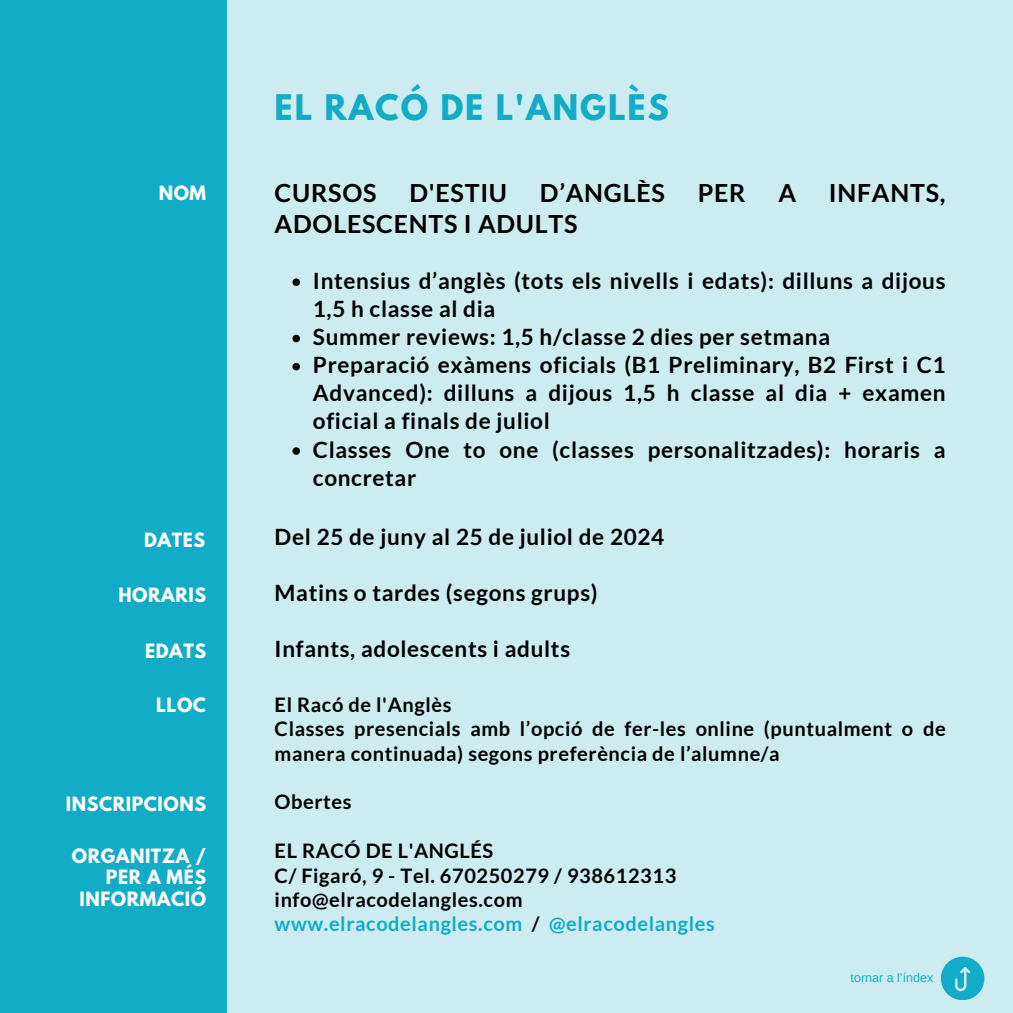
<style>
.page{position:relative;width:1013px;height:1013px;background:#fff}
.page>*{position:absolute;margin:0;border:0;box-sizing:border-box;transform-origin:0 0}
.t1{font:700 31.25px "League Spartan";letter-spacing:.06em;color:#12acc6}
.t2{font:700 25px "Lato";letter-spacing:.03em;color:#000}
.t3{font:700 22.5px/28.1px "Lato";letter-spacing:.03em;color:#000}
.t4{font:700 20px/24.4px "Lato";letter-spacing:.03em;color:#000}
.t5{font:700 17.5px/21.5px "League Spartan";letter-spacing:.03em;color:#fafafa;text-align:right}
.t6{font:12.5px "Arimo";color:#12acc6}
.s1{color:#12acc6}
</style>
<div class="page">
<div style="left:0;top:0;width:1012px;height:1012px;background:#cdecf1"></div>
<svg style="left:292px;top:278px;width:8px;height:8px"></svg>
<svg style="left:292px;top:335px;width:8px;height:7px"></svg>
<svg style="left:292px;top:363px;width:8px;height:7px"></svg>
<svg style="left:292px;top:447px;width:8px;height:8px"></svg>
<svg style="left:941px;top:956px;width:43px;height:43px"></svg>
<div style="left:0;top:0;width:227px;height:1012px;background:#12acc6"></div>
<p class="t5" style="left:159px;top:184px;width:49px">NOM</p>
<p class="t5" style="left:144px;top:531px;width:63px">DATES</p>
<p class="t5" style="left:118px;top:586px;width:89px">HORARIS</p>
<p class="t5" style="left:145px;top:642px;width:63px">EDATS</p>
<p class="t5" style="left:156px;top:696px;width:51px">LLOC</p>
<p class="t5" style="left:66px;top:795px;width:142px">INSCRIPCIONS</p>
<p class="t5" style="left:72px;top:847px;width:136px">ORGANITZA /<br>PER A MÉS<br>INFORMACIÓ</p>
<h1 class="t1" style="left:275px;top:91px;width:395px">EL RACÓ DE L'ANGLÈS</h1>
<p class="t2" style="left:275px;top:177px;width:103px">CURSOS</p>
<p class="t2" style="left:409px;top:177px;width:99px">D'ESTIU</p>
<p class="t2" style="left:540px;top:177px;width:126px">D’ANGLÈS</p>
<p class="t2" style="left:697px;top:177px;width:49px">PER</p>
<p class="t2" style="left:778px;top:177px;width:19px">A</p>
<p class="t2" style="left:829px;top:177px;width:118px">INFANTS,</p>
<p class="t2" style="left:275px;top:208px;width:304px">ADOLESCENTS I ADULTS</p>
<p class="t3" style="left:313px;top:266px;width:634px">Intensius d’anglès (tots els nivells i edats): dilluns a dijous 1,5 h classe al dia<br>Summer reviews: 1,5 h/classe 2 dies per setmana Preparació exàmens oficials (B1 Preliminary, B2 First i C1<br>Advanced): dilluns a dijous 1,5 h classe al dia + examen oficial a finals de juliol<br>Classes One to one (classes personalitzades): horaris a concretar</p>
<p class="t3" style="left:275px;top:522px;width:391px">Del 25 de juny al 25 de juliol de 2024</p>
<p class="t3" style="left:275px;top:578px;width:324px">Matins o tardes (segons grups)</p>
<p class="t3" style="left:275px;top:634px;width:297px">Infants, adolescents i adults</p>
<p class="t4" style="left:275px;top:692px;width:672px">El Racó de l'Anglès<br>Classes presencials amb l’opció de fer-les online (puntualment o de manera continuada) segons preferència de l’alumne/a</p>
<p class="t4" style="left:275px;top:789px;width:79px">Obertes</p>
<p class="t4" style="left:275px;top:838px;width:441px">EL RACÓ DE L'ANGLÉS<br>C/ Figaró, 9 - Tel. 670250279 / 938612313 info@elracodelangles.com <span class="s1">www.elracodelangles.com</span> / <span class="s1">@elracodelangles</span></p>
<p class="t6" style="left:850px;top:970px;width:84px">tornar a l’índex</p>
</div>
